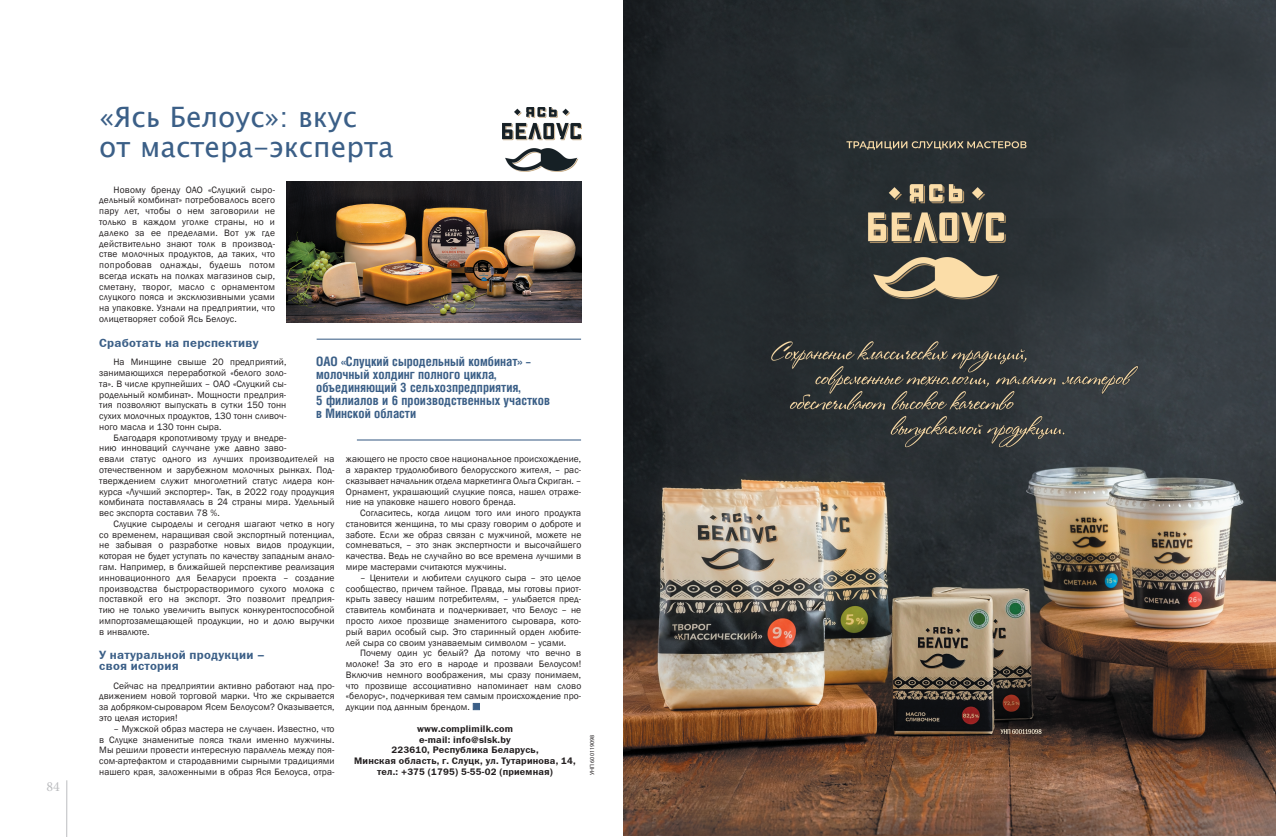
<style>
.page{position:relative;width:1276px;height:837px;background:#fff}
.page>*{position:absolute;margin:0;border:0;box-sizing:border-box;transform-origin:0 0}
.t1{font:28.1px/30px "Lucida Sans Unicode";color:#3b5f87}
.t2{font:14px "Minion Pro";color:#bcbdc0}
.t3{font:700 13px/13px "Helios Cond";color:#3b5f87}
.t4{font:12px/10.8px "Franklin Gothic Demi C";letter-spacing:.02em;color:#3b5f87}
.t5{font:9.5px/10.8px "Franklin Gothic";letter-spacing:.01em;color:#231f20;text-align:justify}
.t6{font:9.5px/10.8px "Franklin Gothic Demi C";letter-spacing:.02em;color:#231f20;text-align:center}
.t7{font:6px "Myriad Pro";color:#231f20}
</style>
<div class="page">
<hr style="left:66px;top:780px;width:1px;height:56px;background:#bcbdc0">
<img style="left:624px;top:0;width:652px;height:834px">
<div style="left:473px;top:702px;width:7px;height:8px;background:#3b5f87;border:1px solid #3b5f87"></div>
<img style="left:286px;top:182px;width:295px;height:140px">
<hr style="left:317px;top:338px;width:264px;height:1px;background:#3b5f87">
<hr style="left:357px;top:439px;width:224px;height:1px;background:#3b5f87">
<img style="left:502px;top:107px;width:79px;height:64px">
<h2 class="t2" style="left:46px;top:777px;width:15px">84</h2>
<h1 class="t1" style="left:99px;top:102px;width:296px">«Ясь Белоус»: вкус от мастера-эксперта</h1>
<p class="t5" style="left:99px;top:184px;width:177px;text-indent:14px">Новому бренду ОАО «Слуцкий сыро&shy;дельный комбинат» потребовалось всего пару лет, чтобы о нем заговорили не только в каждом уголке страны, но и далеко за ее пределами. Вот уж где действительно знают толк в производ&shy;стве молочных продуктов, да таких, что попробовав однажды, будешь потом всегда искать на полках магазинов сыр, сметану, творог, масло с орнаментом слуцкого пояса и эксклюзивными усами на упаковке. Узнали на предприятии, что олицетворяет собой Ясь Белоус.</p>
<p class="t4" style="left:99px;top:337px;width:161px">Сработать на перспективу</p>
<p class="t5" style="left:99px;top:356px;width:189px;text-indent:14px">На Минщине свыше 20 предприятий, занимающихся переработкой «белого золо&shy;та». В числе крупнейших – ОАО «Слуцкий сы&shy;родельный комбинат». Мощности предприя&shy;тия позволяют выпускать в сутки 150 тонн сухих молочных продуктов, 130 тонн сливоч&shy;ного масла и 130 тонн сыра.</p>
<p class="t5" style="left:99px;top:432px;width:237px;text-align:left;text-indent:14px">Благодаря кропотливому труду и внедре-<br>нию инноваций случчане уже давно заво-<br>евали статус одного из лучших производителей на отечественном и зарубежном молочных рынках. Под&shy;тверждением служит многолетний статус лидера кон&shy;курса «Лучший экспортер». Так, в 2022 году продукция комбината поставлялась в 24 страны мира. Удельный вес экспорта составил 78 %.</p>
<p class="t5" style="left:99px;top:518px;width:237px;text-indent:14px">Слуцкие сыроделы и сегодня шагают четко в ногу со временем, наращивая свой экспортный потенциал, не забывая о разработке новых видов продукции, которая не будет уступать по качеству западным анало&shy;гам. Например, в ближайшей перспективе реализация инновационного для Беларуси проекта – создание производства быстрорастворимого сухого молока с поставкой его на экспорт. Это позволит предприя&shy;тию не только увеличить выпуск конкурентоспособной импортозамещающей продукции, но и долю выручки в инвалюте.</p>
<p class="t4" style="left:99px;top:649px;width:167px">У натуральной продукции – своя история</p>
<p class="t5" style="left:99px;top:680px;width:237px;text-indent:14px">Сейчас на предприятии активно работают над про&shy;движением новой торговой марки. Что же скрывается за добряком-сыроваром Ясем Белоусом? Оказывается, это целая история!</p>
<p class="t5" style="left:99px;top:723px;width:237px;text-indent:14px">– Мужской образ мастера не случаен. Известно, что в Слуцке знаменитые пояса ткали именно мужчины.<br>Мы решили провести интересную параллель между поя&shy;сом-артефактом и стародавними сырными традициями нашего края, заложенными в образ Яся Белоуса, отра-</p>
<h3 class="t3" style="left:316px;top:354px;width:235px">ОАО «Слуцкий сыродельный комбинат» – молочный холдинг полного цикла, объединяющий 3 сельхозпредприятия,<br>5 филиалов и 6 производственных участков в Минской области</h3>
<p class="t5" style="left:346px;top:453px;width:237px">жающего не просто свое национальное происхождение, а характер трудолюбивого белорусского жителя, – рас&shy;сказывает начальник отдела маркетинга Ольга Скриган. – Орнамент, украшающий слуцкие пояса, нашел отраже&shy;ние на упаковке нашего нового бренда.</p>
<p class="t5" style="left:346px;top:507px;width:237px;text-indent:14px">Согласитесь, когда лицом того или иного продукта становится женщина, то мы сразу говорим о доброте и заботе. Если же образ связан с мужчиной, можете не сомневаться, – это знак экспертности и высочайшего качества. Ведь не случайно во все времена лучшими в мире мастерами считаются мужчины.</p>
<p class="t5" style="left:346px;top:572px;width:237px;text-indent:14px">– Ценители и любители слуцкого сыра – это целое сообщество, причем тайное. Правда, мы готовы приот&shy;крыть завесу нашим потребителям, – улыбается пред&shy;ставитель комбината и подчеркивает, что Белоус – не просто лихое прозвище знаменитого сыровара, кото&shy;рый варил особый сыр. Это старинный орден любите&shy;лей сыра со своим узнаваемым символом – усами.</p>
<p class="t5" style="left:346px;top:647px;width:237px;text-indent:14px">Почему один ус белый? Да потому что вечно в молоке! За это его в народе и прозвали Белоусом!<br>Включив немного воображения, мы сразу понимаем, что прозвище ассоциативно напоминает нам слово «белорус», подчеркивая тем самым происхождение про&shy;дукции под данным брендом.</p>
<p class="t6" style="left:354px;top:722px;width:223px">www.complimilk.com<br>e-mail: info@slsk.by<br>223610, Республика Беларусь,<br>Минская область, г. Слуцк, ул. Тутаринова, 14, тел.: +375 (1795) 5-55-02 (приемная)</p>
<p class="t7" style="left:588px;top:774px;width:41px;rotate:-90deg">УНП 600119098</p>
</div>
